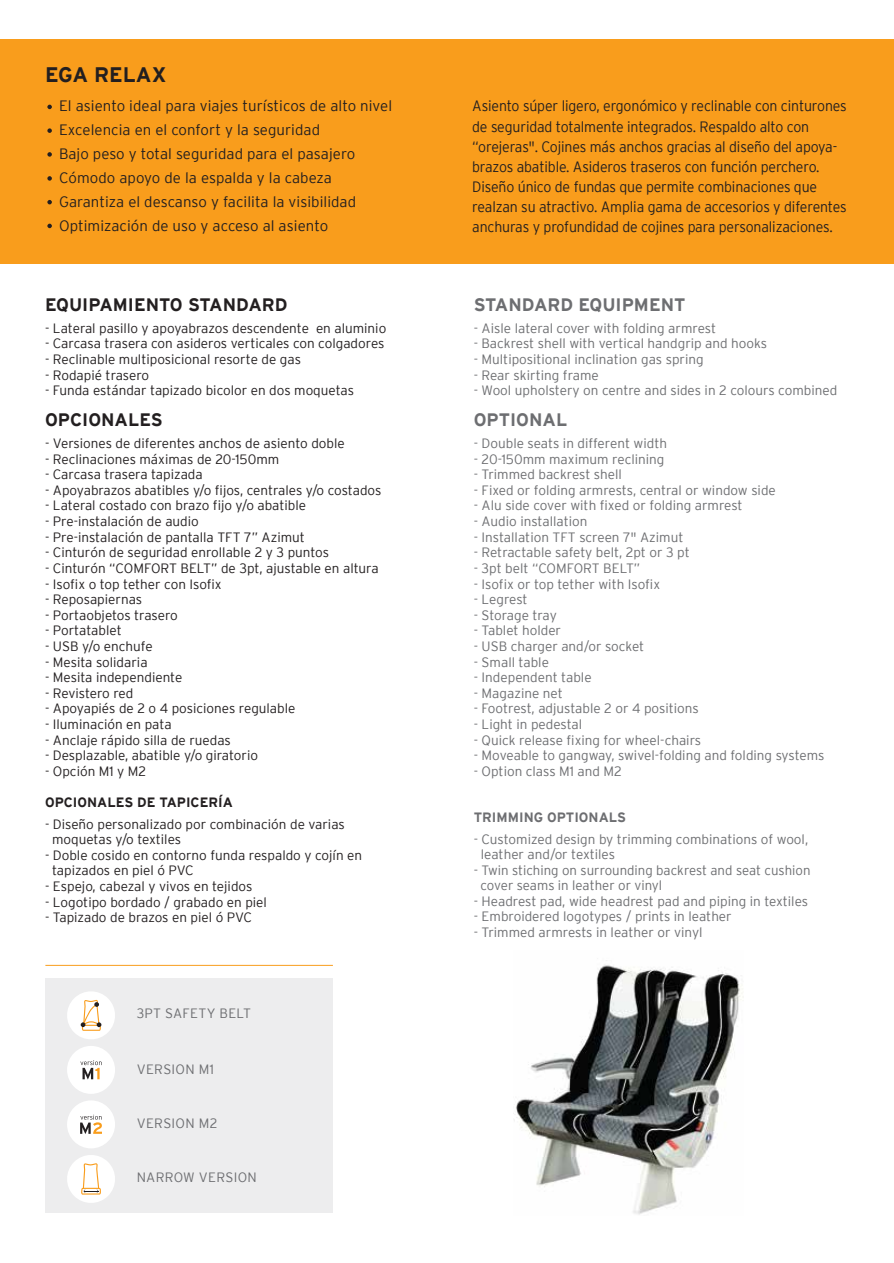
<style>
.page{position:relative;width:894px;height:1263px;background:#fff}
.page>*{position:absolute;margin:0;border:0;box-sizing:border-box;transform-origin:0 0}
.t1{font:700 21px "Interstate";color:#231f20}
.t2{font:700 18px "Interstate";color:#231f20}
.t3{font:700 18px "Interstate";color:#6d6e71}
.t4{font:300 15px/20.1px "Interstate";letter-spacing:-.01em;color:#231f20;scale:.94 1}
.t5{font:300 15px/24px "Interstate";letter-spacing:-.01em;color:#231f20}
.t6{font:300 13.5px/15.6px "Interstate";color:#231f20}
.t7{font:300 13.5px/15.6px "Interstate";color:#6d6e71}
.t8{font:300 13.5px "Interstate";letter-spacing:.02em;color:#6d6e71}
.t9{font:700 13.5px "Interstate";color:#231f20}
.t10{font:700 13.5px "Interstate";color:#6d6e71}
</style>
<div class="page">
<div style="left:45px;top:978px;width:288px;height:234px;background:#ededee"></div>
<hr style="left:45px;top:965px;width:288px;height:1px;background:#f99d1c">
<div style="left:0;top:39px;width:893px;height:224px;background:#f99d1c"></div>
<svg style="left:47px;top:105px;width:5px;height:4px"></svg>
<svg style="left:47px;top:128px;width:5px;height:5px"></svg>
<svg style="left:47px;top:152px;width:5px;height:5px"></svg>
<svg style="left:47px;top:176px;width:5px;height:5px"></svg>
<svg style="left:47px;top:200px;width:5px;height:4px"></svg>
<svg style="left:47px;top:224px;width:5px;height:4px"></svg>
<img style="left:513px;top:960px;width:229px;height:255px">
<svg style="left:67px;top:992px;width:48px;height:47px"></svg>
<div style="left:67px;top:1100px;width:48px;height:48px;background:#fff;border-radius:50%"></div>
<svg style="left:80px;top:1115px;width:22px;height:19px"></svg>
<div style="left:67px;top:1046px;width:48px;height:48px;background:#fff;border-radius:50%"></div>
<svg style="left:80px;top:1060px;width:22px;height:19px"></svg>
<svg style="left:67px;top:1155px;width:48px;height:48px"></svg>
<h1 class="t1" style="left:45px;top:63px;width:123px">EGA RELAX</h1>
<p class="t5" style="left:59px;top:94px;width:334px">El asiento ideal para viajes turísticos de alto nivel Excelencia en el confort y la seguridad<br>Bajo peso y total seguridad para el pasajero Cómodo apoyo de la espalda y la cabeza Garantiza el descanso y facilita la visibilidad Optimización de uso y acceso al asiento</p>
<h2 class="t2" style="left:45px;top:295px;width:244px">EQUIPAMIENTO STANDARD</h2>
<p class="t6" style="left:45px;top:320px;width:343px">- Lateral pasillo y apoyabrazos descendente en aluminio</p>
<p class="t6" style="left:45px;top:336px;width:341px">- Carcasa trasera con asideros verticales con colgadores</p>
<p class="t6" style="left:45px;top:351px;width:257px">- Reclinable multiposicional resorte de gas</p>
<p class="t6" style="left:45px;top:367px;width:106px">- Rodapié trasero</p>
<p class="t6" style="left:45px;top:383px;width:310px">- Funda estándar tapizado bicolor en dos moquetas</p>
<h2 class="t2" style="left:45px;top:410px;width:119px">OPCIONALES</h2>
<p class="t6" style="left:45px;top:435px;width:301px">- Versiones de diferentes anchos de asiento doble</p>
<p class="t6" style="left:45px;top:451px;width:236px">- Reclinaciones máximas de 20-150mm</p>
<p class="t6" style="left:45px;top:467px;width:159px">- Carcasa trasera tapizada</p>
<p class="t6" style="left:45px;top:482px;width:338px">- Apoyabrazos abatibles y/o fijos, centrales y/o costados</p>
<p class="t6" style="left:45px;top:498px;width:262px">- Lateral costado con brazo fijo y/o abatible</p>
<p class="t6" style="left:45px;top:513px;width:155px">- Pre-instalación de audio</p>
<p class="t6" style="left:45px;top:529px;width:261px">- Pre-instalación de pantalla TFT 7” Azimut</p>
<p class="t6" style="left:45px;top:545px;width:285px">- Cinturón de seguridad enrollable 2 y 3 puntos</p>
<p class="t6" style="left:45px;top:560px;width:335px">- Cinturón “COMFORT BELT” de 3pt, ajustable en altura</p>
<p class="t6" style="left:45px;top:576px;width:178px">- Isofix o top tether con Isofix</p>
<p class="t6" style="left:45px;top:591px;width:99px">- Reposapiernas</p>
<p class="t6" style="left:45px;top:607px;width:134px">- Portaobjetos trasero</p>
<p class="t6" style="left:45px;top:623px;width:78px">- Portatablet</p>
<p class="t6" style="left:45px;top:638px;width:109px">- USB y/o enchufe</p>
<p class="t6" style="left:45px;top:654px;width:104px">- Mesita solidaria</p>
<p class="t6" style="left:45px;top:669px;width:139px">- Mesita independiente</p>
<p class="t6" style="left:45px;top:685px;width:90px">- Revistero red</p>
<p class="t6" style="left:45px;top:701px;width:252px">- Apoyapiés de 2 o 4 posiciones regulable</p>
<p class="t6" style="left:45px;top:716px;width:128px">- Iluminación en pata</p>
<p class="t6" style="left:45px;top:732px;width:187px">- Anclaje rápido silla de ruedas</p>
<p class="t6" style="left:45px;top:747px;width:214px">- Desplazable, abatible y/o giratorio</p>
<p class="t6" style="left:45px;top:763px;width:103px">- Opción M1 y M2</p>
<p class="t9" style="left:45px;top:795px;width:189px">OPCIONALES DE TAPICERÍA</p>
<p class="t6" style="left:52px;top:816px;width:294px;text-indent:-7px">- Diseño personalizado por combinación de varias moquetas y/o textiles</p>
<p class="t6" style="left:52px;top:847px;width:311px;text-indent:-7px">- Doble cosido en contorno funda respaldo y cojín en tapizados en piel ó PVC</p>
<p class="t6" style="left:45px;top:878px;width:209px">- Espejo, cabezal y vivos en tejidos</p>
<p class="t6" style="left:45px;top:894px;width:223px">- Logotipo bordado / grabado en piel</p>
<p class="t6" style="left:45px;top:909px;width:208px">- Tapizado de brazos en piel ó PVC</p>
<p class="t8" style="left:137px;top:1006px;width:116px">3PT SAFETY BELT</p>
<p class="t8" style="left:137px;top:1061px;width:79px">VERSION M1</p>
<p class="t8" style="left:137px;top:1116px;width:82px">VERSION M2</p>
<p class="t8" style="left:137px;top:1170px;width:122px">NARROW VERSION</p>
<p class="t4" style="left:472px;top:96px;width:400px">Asiento súper ligero, ergonómico y reclinable con cinturones de seguridad totalmente integrados. Respaldo alto con “orejeras". Cojines más anchos gracias al diseño del apoya&shy;brazos abatible. Asideros traseros con función perchero.<br>Diseño único de fundas que permite combinaciones que realzan su atractivo. Amplia gama de accesorios y diferentes anchuras y profundidad de cojines para personalizaciones.</p>
<h2 class="t3" style="left:473px;top:295px;width:213px">STANDARD EQUIPMENT</h2>
<p class="t7" style="left:473px;top:320px;width:244px">- Aisle lateral cover with folding armrest</p>
<p class="t7" style="left:473px;top:336px;width:295px">- Backrest shell with vertical handgrip and hooks</p>
<p class="t7" style="left:473px;top:351px;width:231px">- Multipositional inclination gas spring</p>
<p class="t7" style="left:473px;top:367px;width:126px">- Rear skirting frame</p>
<p class="t7" style="left:473px;top:383px;width:365px">- Wool upholstery on centre and sides in 2 colours combined</p>
<h2 class="t3" style="left:473px;top:410px;width:95px">OPTIONAL</h2>
<p class="t7" style="left:473px;top:435px;width:195px">- Double seats in different width</p>
<p class="t7" style="left:473px;top:451px;width:192px">- 20-150mm maximum reclining</p>
<p class="t7" style="left:473px;top:467px;width:150px">- Trimmed backrest shell</p>
<p class="t7" style="left:473px;top:482px;width:303px">- Fixed or folding armrests, central or window side</p>
<p class="t7" style="left:473px;top:498px;width:270px">- Alu side cover with fixed or folding armrest</p>
<p class="t7" style="left:473px;top:513px;width:115px">- Audio installation</p>
<p class="t7" style="left:473px;top:529px;width:211px">- Installation TFT screen 7" Azimut</p>
<p class="t7" style="left:473px;top:545px;width:217px">- Retractable safety belt, 2pt or 3 pt</p>
<p class="t7" style="left:473px;top:560px;width:168px">- 3pt belt “COMFORT BELT”</p>
<p class="t7" style="left:473px;top:576px;width:188px">- Isofix or top tether with Isofix</p>
<p class="t7" style="left:473px;top:591px;width:55px">- Legrest</p>
<p class="t7" style="left:473px;top:607px;width:85px">- Storage tray</p>
<p class="t7" style="left:473px;top:623px;width:89px">- Tablet holder</p>
<p class="t7" style="left:473px;top:638px;width:172px">- USB charger and/or socket</p>
<p class="t7" style="left:473px;top:654px;width:77px">- Small table</p>
<p class="t7" style="left:473px;top:669px;width:119px">- Independent table</p>
<p class="t7" style="left:473px;top:685px;width:90px">- Magazine net</p>
<p class="t7" style="left:473px;top:701px;width:226px">- Footrest, adjustable 2 or 4 positions</p>
<p class="t7" style="left:473px;top:716px;width:110px">- Light in pedestal</p>
<p class="t7" style="left:473px;top:732px;width:229px">- Quick release fixing for wheel-chairs</p>
<p class="t7" style="left:473px;top:747px;width:352px">- Moveable to gangway, swivel-folding and folding systems</p>
<p class="t7" style="left:473px;top:763px;width:150px">- Option class M1 and M2</p>
<p class="t10" style="left:473px;top:810px;width:154px">TRIMMING OPTIONALS</p>
<p class="t7" style="left:480px;top:831px;width:329px;text-indent:-7px">- Customized design by trimming combinations of wool, leather and/or textiles</p>
<p class="t7" style="left:480px;top:862px;width:331px;text-indent:-7px">- Twin stiching on surrounding backrest and seat cushion cover seams in leather or vinyl</p>
<p class="t7" style="left:473px;top:893px;width:336px">- Headrest pad, wide headrest pad and piping in textiles</p>
<p class="t7" style="left:473px;top:909px;width:259px">- Embroidered logotypes / prints in leather</p>
<p class="t7" style="left:473px;top:924px;width:230px">- Trimmed armrests in leather or vinyl</p>
</div>
